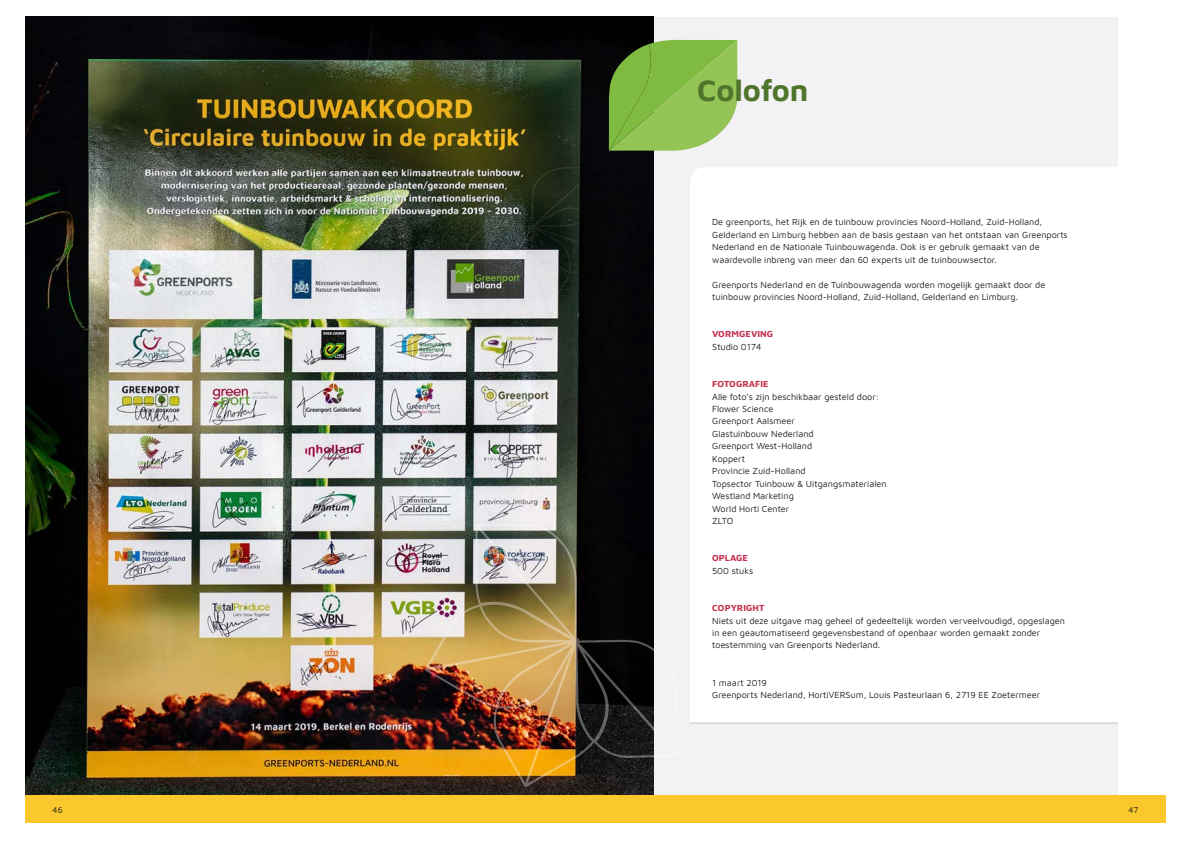
<style>
.page{position:relative;width:1191px;height:842px;background:#fff}
.page>*{position:absolute;margin:0;border:0;box-sizing:border-box;transform-origin:0 0}
.t1{font:700 30.6px "EMBEDDED 333+Maven Pro";letter-spacing:-.02em;color:#4f752c}
.t2{font:9.1px/12.4px "EMBEDDED 337+Maven Pro";color:#1d1d1b}
.t3{font:700 9.1px "EMBEDDED 333+Maven Pro";color:#c23050}
.t4{font:700 9.1px "EMBEDDED 333+Maven Pro";letter-spacing:-.02em;color:#c23050}
.t5{font:8.6px "EMBEDDED 337+Maven Pro";color:#1d1d1b}
</style>
<div class="page">
<div style="left:73px;top:17px;width:1045px;height:806px;background:#f2f1f3"></div>
<img style="left:25px;top:17px;width:628px;height:778px">
<div style="left:25px;top:795px;width:1140px;height:28px;background:#fac72d"></div>
<div style="left:690px;top:167px;width:428px;height:555px;background:#fff"></div>
<hr style="left:690px;top:722px;width:428px;height:2px;background:#d0d0d0">
<img style="left:425px;top:525px;width:229px;height:261px">
<svg style="left:609px;top:40px;width:129px;height:112px;background:#87b651"></svg>
<h1 class="t1" style="left:697px;top:79px;width:112px">Colofon</h1>
<p class="t2" style="left:712px;top:217px;width:357px">De greenports, het Rijk en de tuinbouw provincies Noord-Holland, Zuid-Holland, Gelderland en Limburg hebben aan de basis gestaan van het ontstaan van Greenports Nederland en de Nationale Tuinbouwagenda. Ook is er gebruik gemaakt van de waardevolle inbreng van meer dan 60 experts uit de tuinbouwsector.</p>
<p class="t2" style="left:712px;top:279px;width:335px">Greenports Nederland en de Tuinbouwagenda worden mogelijk gemaakt door de tuinbouw provincies Noord-Holland, Zuid-Holland, Gelderland en Limburg.</p>
<p class="t3" style="left:712px;top:331px;width:62px">VORMGEVING</p>
<p class="t2" style="left:712px;top:341px;width:51px">Studio 0174</p>
<p class="t4" style="left:712px;top:380px;width:58px">FOTOGRAFIE</p>
<p class="t2" style="left:712px;top:391px;width:176px">Alle foto’s zijn beschikbaar gesteld door:<br>Flower Science<br>Greenport Aalsmeer<br>Glastuinbouw Nederland<br>Greenport West-Holland<br>Koppert<br>Provincie Zuid-Holland<br>Topsector Tuinbouw &amp; Uitgangsmaterialen<br>Westland Marketing<br>World Horti Center<br>ZLTO</p>
<p class="t3" style="left:712px;top:555px;width:37px">OPLAGE</p>
<p class="t2" style="left:712px;top:565px;width:42px">500 stuks</p>
<p class="t3" style="left:712px;top:604px;width:54px">COPYRIGHT</p>
<p class="t2" style="left:712px;top:615px;width:354px">Niets uit deze uitgave mag geheel of gedeeltelijk worden verveelvoudigd, opgeslagen in een geautomatiseerd gegevensbestand of openbaar worden gemaakt zonder toestemming van Greenports Nederland.</p>
<p class="t2" style="left:712px;top:677px;width:330px">1 maart 2019<br>Greenports Nederland, HortiVERSum, Louis Pasteurlaan 6, 2719 EE Zoetermeer</p>
<p class="t5" style="left:53px;top:807px;width:12px">46</p>
<p class="t5" style="left:1128px;top:807px;width:12px">47</p>
</div>
